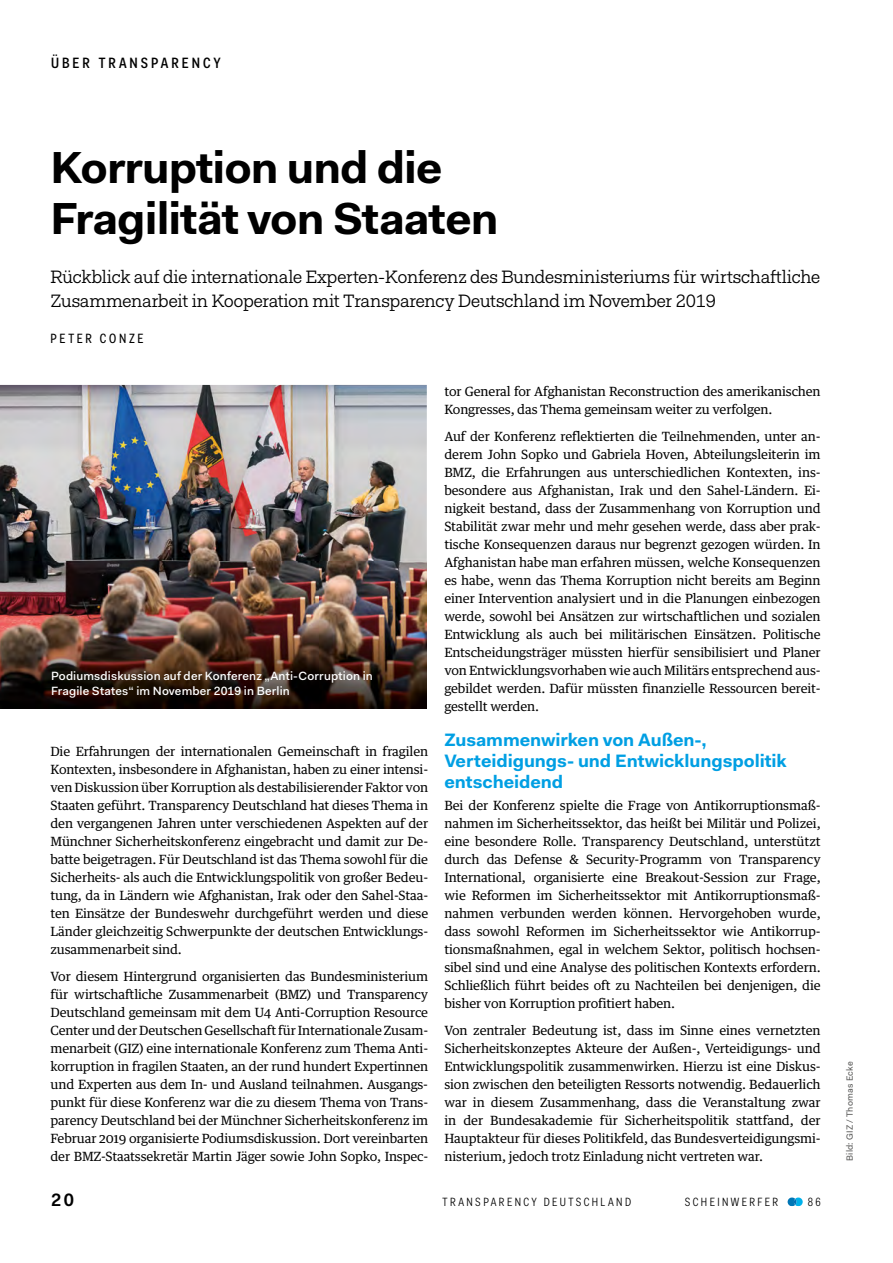
<style>
.page{position:relative;width:893px;height:1263px;background:#fff}
.page>*{position:absolute;margin:0;border:0;box-sizing:border-box;transform-origin:0 0}
.t1{font:700 45px/51px "Fakt Pro";letter-spacing:-.02em;color:#000}
.t2{font:18px/24px "Fakt Slab Pro Blond";letter-spacing:-.01em;color:#000}
.t3{font:700 18px/21px "Fakt Pro";letter-spacing:-.005em;color:#009fe3}
.t4{font:600 18px "Fakt Pro";color:#000}
.t5{font:500 15px "Fakt Con Pro";letter-spacing:.2em;color:#000}
.t6{font:13.5px "Fakt Con Pro";letter-spacing:.2em;color:#000}
.t7{font:12.75px/18px "Guardian Text Egyp";letter-spacing:-.015em;color:#000;text-align:justify}
.t8{font:500 12px/14.2px "Fakt Pro";letter-spacing:.015em;color:#fff}
.t9{font:12px "Fakt Con Pro Blond";letter-spacing:.2em;color:#000}
.t10{font:9px "Fakt Pro";letter-spacing:.03em;color:#575756}
</style>
<div class="page">
<svg style="left:788px;top:1197px;width:15px;height:9px"></svg>
<img style="left:0;top:385px;width:427px;height:324px">
<img style="left:0;top:561px;width:427px;height:147px">
<p class="t5" style="left:51px;top:53px;width:171px">ÜBER TRANSPARENCY</p>
<h1 class="t1" style="left:50px;top:142px;width:449px">Korruption und die<br>Fragilität von Staaten</h1>
<h2 class="t2" style="left:50px;top:265px;width:771px">Rückblick auf die internationale Experten-Konferenz des Bundesministeriums für wirtschaftliche<br>Zusammenarbeit in Kooperation mit Transparency Deutschland im November 2019</h2>
<p class="t6" style="left:50px;top:329px;width:95px">PETER CONZE</p>
<p class="t8" style="left:51px;top:669px;width:323px">Podiumsdiskussion auf der Konferenz „Anti-Corruption in<br>Fragile States“ im November 2019 in Berlin</p>
<p class="t7" style="left:50px;top:741px;width:379px">Die Erfahrungen der internationalen Gemeinschaft in fragilen Kontexten, insbesondere in Afghanistan, haben zu einer intensi&shy;ven Diskussion über Korruption als destabilisierender Faktor von Staaten geführt. Transparency Deutschland hat dieses Thema in den vergangenen Jahren unter verschiedenen Aspekten auf der Münchner Sicherheitskonferenz eingebracht und damit zur De&shy;batte beigetragen. Für Deutschland ist das Thema sowohl für die Sicherheits- als auch die Entwicklungspolitik von großer Bedeu&shy;tung, da in Ländern wie Afghanistan, Irak oder den Sahel-Staa&shy;ten Einsätze der Bundeswehr durchgeführt werden und diese Länder gleichzeitig Schwerpunkte der deutschen Entwicklungs&shy;zusammenarbeit sind.</p>
<p class="t7" style="left:50px;top:966px;width:379px">Vor diesem Hintergrund organisierten das Bundesministerium für wirtschaftliche Zusammenarbeit (BMZ) und Transparency Deutschland gemeinsam mit dem U4 Anti-Corruption Resource Center und der Deutschen Gesellschaft für Internationale Zusam&shy;menarbeit (GIZ) eine internationale Konferenz zum Thema Anti&shy;korruption in fragilen Staaten, an der rund hundert Expertinnen und Experten aus dem In- und Ausland teilnahmen. Ausgangs&shy;punkt für diese Konferenz war die zu diesem Thema von Trans&shy;parency Deutschland bei der Münchner Sicherheitskonferenz im Februar 2019 organisierte Podiumsdiskussion. Dort vereinbarten der BMZ-Staatssekretär Martin Jäger sowie John Sopko, Inspec-</p>
<p class="t7" style="left:444px;top:381px;width:378px">tor General for Afghanistan Reconstruction des amerikanischen<br>Kongresses, das Thema gemeinsam weiter zu verfolgen.</p>
<p class="t7" style="left:444px;top:426px;width:378px">Auf der Konferenz reflektierten die Teilnehmenden, unter an&shy;derem John Sopko und Gabriela Hoven, Abteilungsleiterin im BMZ, die Erfahrungen aus unterschiedlichen Kontexten, ins&shy;besondere aus Afghanistan, Irak und den Sahel-Ländern. Ei&shy;nigkeit bestand, dass der Zusammenhang von Korruption und Stabilität zwar mehr und mehr gesehen werde, dass aber prak&shy;tische Konsequenzen daraus nur begrenzt gezogen würden. In Afghanistan habe man erfahren müssen, welche Konsequenzen es habe, wenn das Thema Korruption nicht bereits am Beginn einer Intervention analysiert und in die Planungen einbezogen werde, sowohl bei Ansätzen zur wirtschaftlichen und sozialen Entwicklung als auch bei militärischen Einsätzen. Politische Entscheidungsträger müssten hierfür sensibilisiert und Planer von Entwicklungsvorhaben wie auch Militärs entsprechend aus&shy;gebildet werden. Dafür müssten finanzielle Ressourcen bereit&shy;gestellt werden.</p>
<h2 class="t3" style="left:444px;top:729px;width:344px">Zusammenwirken von Außen-,<br>Verteidigungs- und Entwicklungspolitik entscheidend</h2>
<p class="t7" style="left:444px;top:795px;width:378px">Bei der Konferenz spielte die Frage von Antikorruptionsmaß&shy;nahmen im Sicherheitssektor, das heißt bei Militär und Polizei, eine besondere Rolle. Transparency Deutschland, unterstützt durch das Defense &amp; Security-Programm von Transparency International, organisierte eine Breakout-Session zur Frage, wie Reformen im Sicherheitssektor mit Antikorruptionsmaß&shy;nahmen verbunden werden können. Hervorgehoben wurde, dass sowohl Reformen im Sicherheitssektor wie Antikorrup&shy;tionsmaßnahmen, egal in welchem Sektor, politisch hochsen&shy;sibel sind und eine Analyse des politischen Kontexts erfordern.<br>Schließlich führt beides oft zu Nachteilen bei denjenigen, die bisher von Korruption profitiert haben.</p>
<p class="t7" style="left:444px;top:1020px;width:378px">Von zentraler Bedeutung ist, dass im Sinne eines vernetzten Sicherheitskonzeptes Akteure der Außen-, Verteidigungs- und Entwicklungspolitik zusammenwirken. Hierzu ist eine Diskus&shy;sion zwischen den beteiligten Ressorts notwendig. Bedauerlich war in diesem Zusammenhang, dass die Veranstaltung zwar in der Bundesakademie für Sicherheitspolitik stattfand, der Hauptakteur für dieses Politikfeld, das Bundesverteidigungsmi&shy;nisterium, jedoch trotz Einladung nicht vertreten war.</p>
<h2 class="t4" style="left:51px;top:1188px;width:24px">20</h2>
<p class="t9" style="left:685px;top:1194px;width:95px">SCHEINWERFER</p>
<p class="t9" style="left:808px;top:1194px;width:14px">86</p>
<p class="t9" style="left:443px;top:1194px;width:190px">TRANSPARENCY DEUTSCHLAND</p>
<p class="t10" style="left:844px;top:1161px;width:101px;rotate:-90deg">Bild: GIZ / Thomas Ecke</p>
</div>
